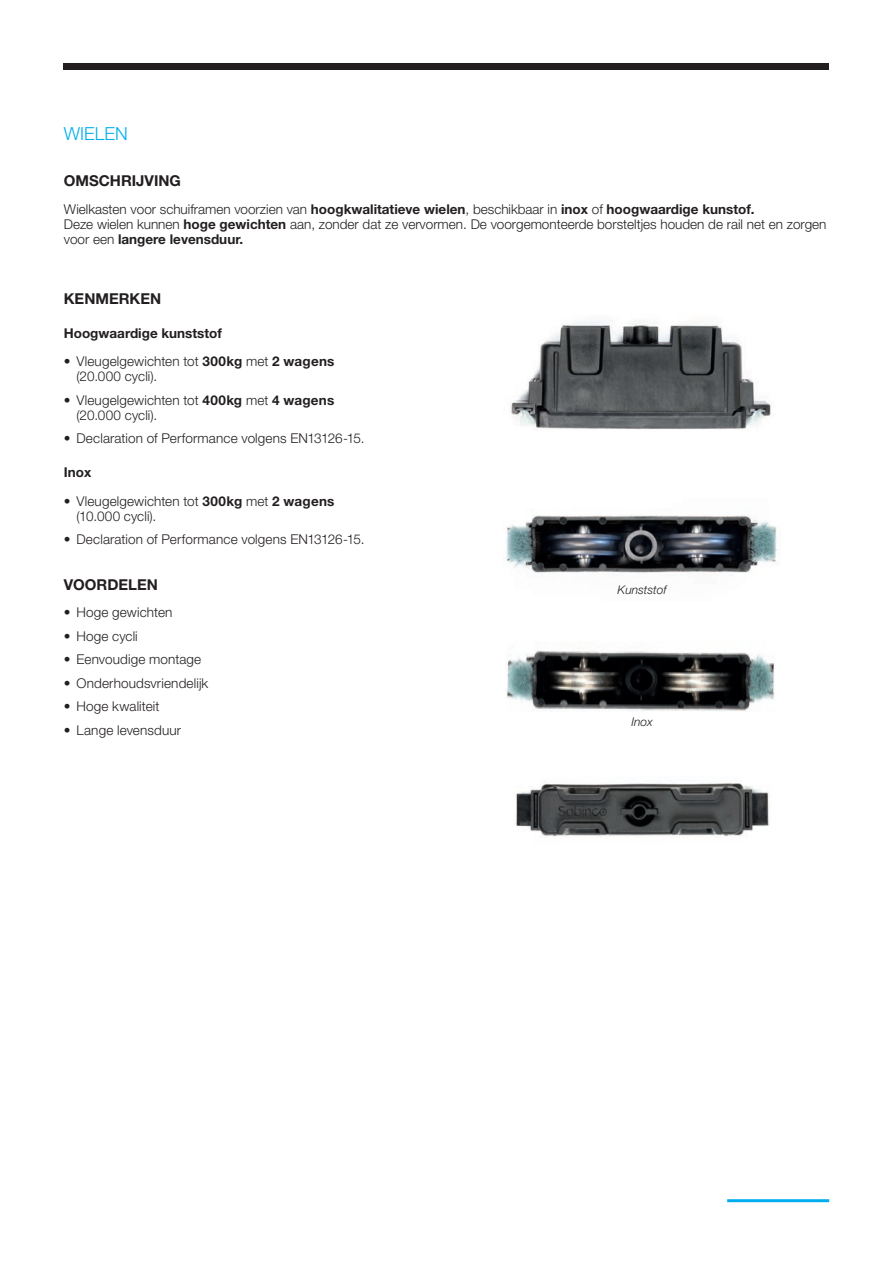
<style>
.page{position:relative;width:893px;height:1263px;background:#fff}
.page>*{position:absolute;margin:0;border:0;box-sizing:border-box;transform-origin:0 0}
.t1{font:300 18px "Helvetica Neue LT Std";color:#00aeef}
.t2{font:700 15px "Helvetica Neue LT Std";color:#231f20}
.t3{font:300 13.5px/15px "Helvetica Neue LT Std";color:#231f20}
.t4{font:700 13.5px "Helvetica Neue LT Std";color:#231f20}
.t5{font:italic 300 12px "Helvetica Neue LT Std";color:#231f20}
.s1{font-weight:700}
</style>
<div class="page">
<img style="left:505px;top:515px;width:273px;height:59px">
<img style="left:506px;top:650px;width:269px;height:61px">
<img style="left:515px;top:783px;width:255px;height:55px">
<img style="left:510px;top:320px;width:262px;height:109px">
<div style="left:64px;top:64px;width:765px;height:6px;background:#231f20"></div>
<hr style="left:727px;top:1199px;width:102px;height:3px;background:#00aeef">
<h1 class="t1" style="left:64px;top:123px;width:66px">WIELEN</h1>
<p class="t2" style="left:64px;top:172px;width:119px">OMSCHRIJVING</p>
<p class="t3" style="left:64px;top:201px;width:764px">Wielkasten voor schuiframen voorzien van <span class="s1">hoogkwalitatieve wielen</span>, beschikbaar in <span class="s1">inox</span> of <span class="s1">hoogwaardige kunstof.<br></span>Deze wielen kunnen <span class="s1">hoge gewichten</span> aan, zonder dat ze vervormen. De voorgemonteerde borsteltjes houden de rail net en zorgen voor een <span class="s1">langere levensduur.</span></p>
<p class="t2" style="left:64px;top:289px;width:99px">KENMERKEN</p>
<p class="t4" style="left:64px;top:325px;width:160px">Hoogwaardige kunststof</p>
<p class="t3" style="left:77px;top:354px;width:259px;text-indent:-13px">• Vleugelgewichten tot <span class="s1">300kg</span> met <span class="s1">2 wagens </span>(20.000 cycli).</p>
<p class="t3" style="left:77px;top:392px;width:259px;text-indent:-13px">• Vleugelgewichten tot <span class="s1">400kg</span> met <span class="s1">4 wagens </span>(20.000 cycli).</p>
<p class="t3" style="left:64px;top:431px;width:302px">• Declaration of Performance volgens EN13126-15.</p>
<p class="t4" style="left:64px;top:464px;width:29px">Inox</p>
<p class="t3" style="left:77px;top:493px;width:259px;text-indent:-13px">• Vleugelgewichten tot <span class="s1">300kg</span> met <span class="s1">2 wagens </span>(10.000 cycli).</p>
<p class="t3" style="left:64px;top:532px;width:302px">• Declaration of Performance volgens EN13126-15.</p>
<p class="t2" style="left:64px;top:575px;width:96px">VOORDELEN</p>
<p class="t3" style="left:64px;top:605px;width:110px">• Hoge gewichten</p>
<p class="t3" style="left:64px;top:628px;width:76px">• Hoge cycli</p>
<p class="t3" style="left:64px;top:652px;width:139px">• Eenvoudige montage</p>
<p class="t3" style="left:64px;top:675px;width:146px">• Onderhoudsvriendelijk</p>
<p class="t3" style="left:64px;top:699px;width:97px">• Hoge kwaliteit</p>
<p class="t3" style="left:64px;top:722px;width:119px">• Lange levensduur</p>
<p class="t5" style="left:618px;top:582px;width:51px">Kunststof</p>
<p class="t5" style="left:631px;top:714px;width:23px">Inox</p>
</div>
